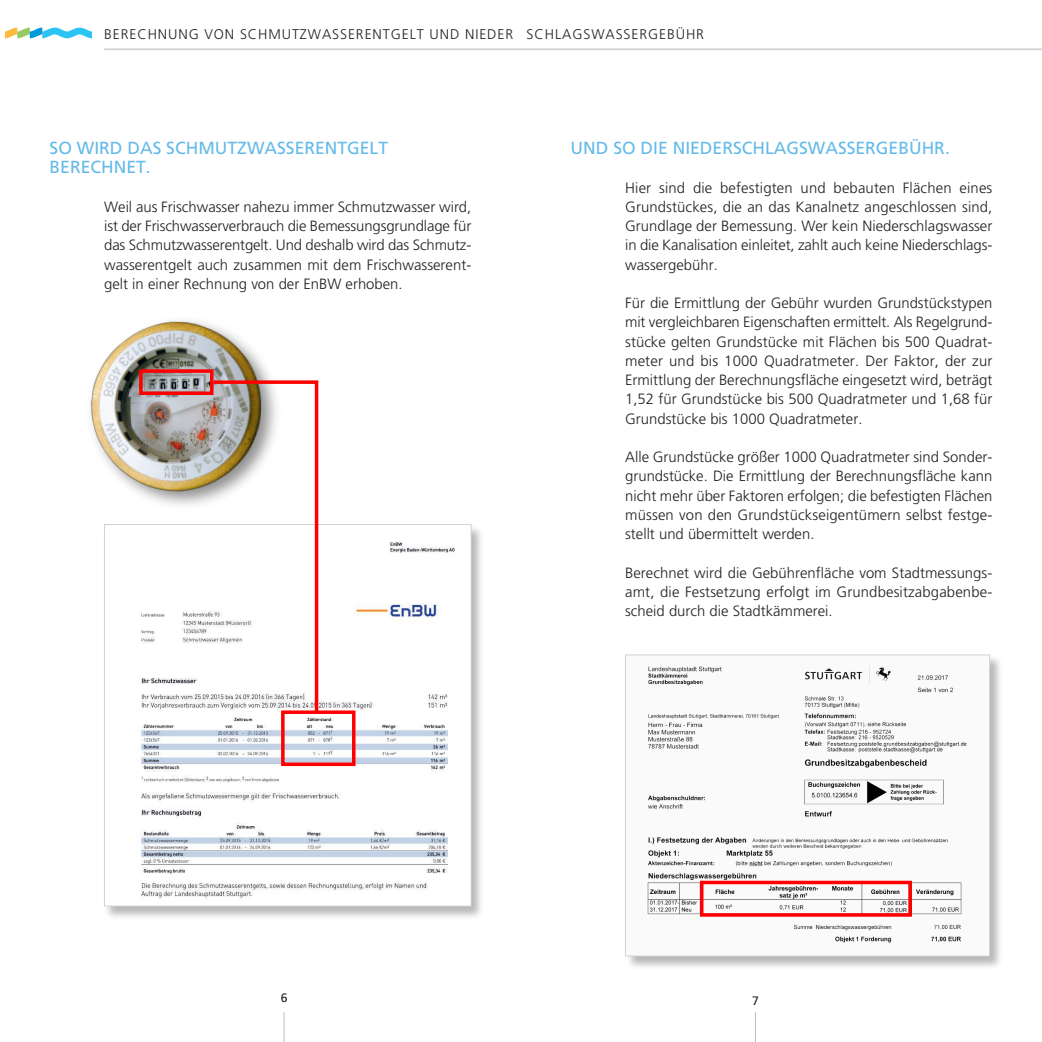
<style>
.page{position:relative;width:1042px;height:1042px;background:#fff}
.page>*{position:absolute;margin:0;border:0;box-sizing:border-box;transform-origin:0 0}
.t1{font:17.5px/19.2px "Frutiger";color:#64bae9}
.t2{font:300 14.88px/19.2px "Frutiger";color:#231f20;text-align:justify}
.t3{font:300 14px "Frutiger";letter-spacing:.065em;color:#231f20}
.t4{font:12.25px "Frutiger";color:#231f20}
</style>
<div class="page">
<img style="left:104px;top:524px;width:377px;height:393px">
<img style="left:106px;top:526px;width:363px;height:378px">
<img style="left:625px;top:654px;width:375px;height:313px">
<img style="left:627px;top:657px;width:361px;height:297px">
<div style="left:625px;top:655px;width:365px;height:301px;border:1px solid #d1d2d4"></div>
<img style="left:89px;top:317px;width:176px;height:176px">
<hr style="left:284px;top:1012px;width:1px;height:30px;background:#bcbdc0">
<hr style="left:755px;top:1012px;width:1px;height:30px;background:#bcbdc0">
<svg style="left:15px;top:27px;width:67px;height:1px"></svg>
<svg style="left:5px;top:28px;width:87px;height:10px"></svg>
<hr style="left:104px;top:48px;width:938px;height:2px;background:#d1d2d4">
<div style="left:139px;top:369px;width:74px;height:26px;border:4px solid #f00"></div>
<svg style="left:210px;top:379px;width:110px;height:337px"></svg>
<div style="left:281px;top:710px;width:74px;height:56px;border:4px solid #f00"></div>
<div style="left:700px;top:881px;width:212px;height:35px;border:4px solid #f00"></div>
<p class="t3" style="left:104px;top:28px;width:601px">BERECHNUNG VON SCHMUTZWASSERENTGELT UND NIEDER SCHLAGSWASSERGEBÜHR</p>
<p class="t1" style="left:50px;top:140px;width:340px">SO WIRD DAS SCHMUTZWASSERENTGELT<br>BERECHNET.</p>
<p class="t2" style="left:104px;top:198px;width:369px">Weil aus Frischwasser nahezu immer Schmutzwasser wird, ist der Frischwasserverbrauch die Bemessungsgrundlage für das Schmutzwasserentgelt. Und deshalb wird das Schmutz&shy;wasserentgelt auch zusammen mit dem Frischwasserent&shy;gelt in einer Rechnung von der EnBW erhoben.</p>
<p class="t1" style="left:570px;top:140px;width:381px">UND SO DIE NIEDERSCHLAGSWASSERGEBÜHR.</p>
<p class="t2" style="left:625px;top:179px;width:369px">Hier sind die befestigten und bebauten Flächen eines Grundstückes, die an das Kanalnetz angeschlossen sind, Grundlage der Bemessung. Wer kein Niederschlagswasser in die Kanalisation einleitet, zahlt auch keine Niederschlags&shy;wassergebühr.</p>
<p class="t2" style="left:625px;top:294px;width:369px">Für die Ermittlung der Gebühr wurden Grundstückstypen mit vergleichbaren Eigenschaften ermittelt. Als Regelgrund&shy;stücke gelten Grundstücke mit Flächen bis 500 Quadrat&shy;meter und bis 1000 Quadratmeter. Der Faktor, der zur Ermittlung der Berechnungsfläche eingesetzt wird, beträgt 1,52 für Grundstücke bis 500 Quadratmeter und 1,68 für Grundstücke bis 1000 Quadratmeter.</p>
<p class="t2" style="left:625px;top:448px;width:369px">Alle Grundstücke größer 1000 Quadratmeter sind Sonder&shy;grundstücke. Die Ermittlung der Berechnungsfläche kann nicht mehr über Faktoren erfolgen; die befestigten Flächen müssen von den Grundstückseigentümern selbst festge&shy;stellt und übermittelt werden.</p>
<p class="t2" style="left:625px;top:564px;width:369px">Berechnet wird die Gebührenfläche vom Stadtmessungs&shy;amt, die Festsetzung erfolgt im Grundbesitzabgabenbe&shy;scheid durch die Stadtkämmerei.</p>
<p class="t4" style="left:281px;top:993px;width:8px">6</p>
<p class="t4" style="left:752px;top:996px;width:8px">7</p>
</div>
